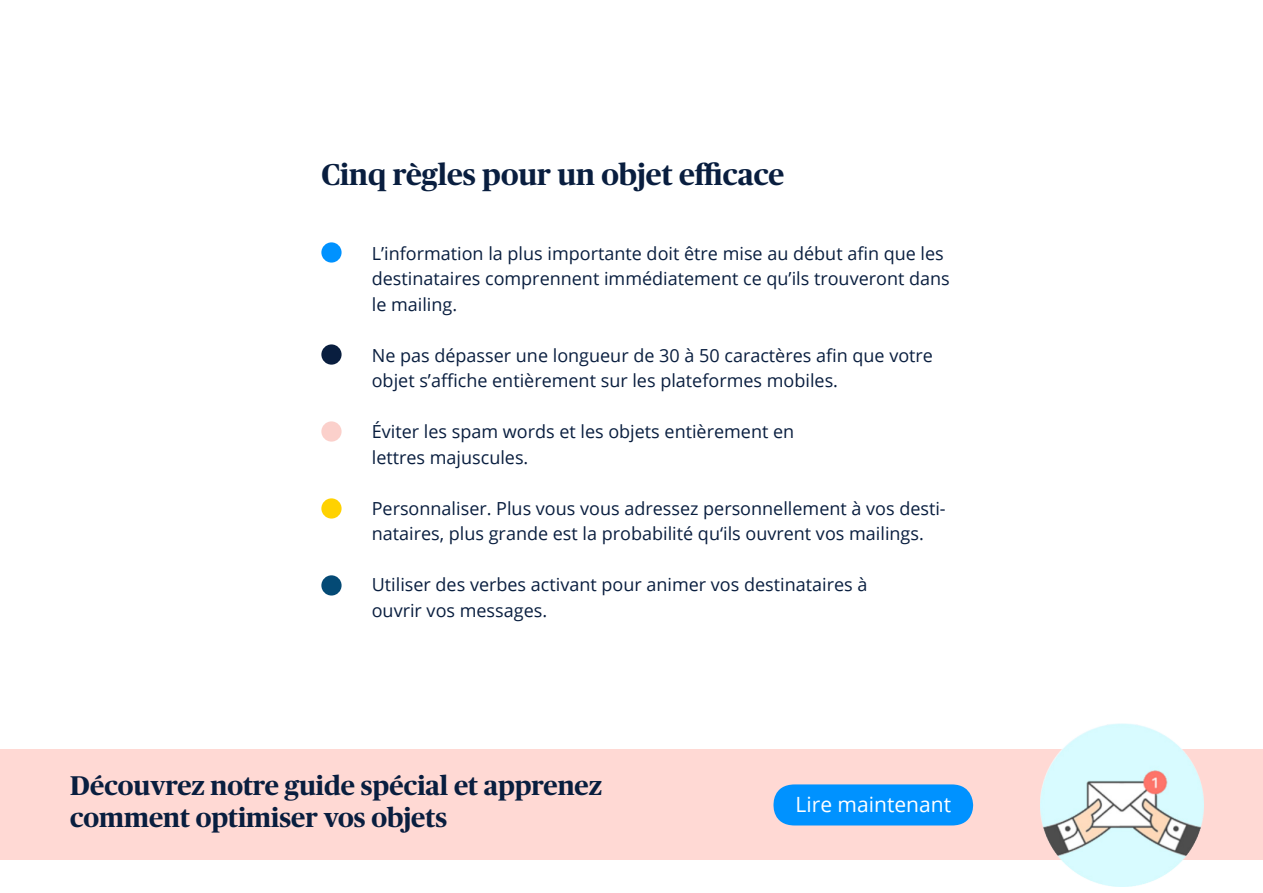
<style>
.page{position:relative;width:1263px;height:893px;background:#fff}
.page>*{position:absolute;margin:0;border:0;box-sizing:border-box;transform-origin:0 0}
.t1{font:700 30px "Publico";color:#091e3f}
.t2{font:700 27px "Publico";color:#091e3f}
.t3{font:21px "Open Sans";color:#fff}
.t4{font:18px/25.5px "Open Sans";color:#091e3f}
</style>
<div class="page">
<div style="left:0;top:750px;width:1263px;height:110px;background:#ffd9d4"></div>
<div style="left:321px;top:421px;width:21px;height:21px;background:#fbd0cb;border-radius:50%"></div>
<div style="left:321px;top:498px;width:21px;height:21px;background:#ffd201;border-radius:50%"></div>
<div style="left:321px;top:575px;width:21px;height:20px;background:#044a75;border-radius:50%"></div>
<div style="left:321px;top:344px;width:21px;height:21px;background:#091e3f;border-radius:50%"></div>
<div style="left:321px;top:242px;width:21px;height:21px;background:#0092ff;border-radius:50%"></div>
<img style="left:1040px;top:723px;width:163px;height:164px">
<svg style="left:773px;top:784px;width:201px;height:41px;background:#0e95fc"></svg>
<p class="t1" style="left:321px;top:153px;width:464px">Cinq règles pour un objet efficace</p>
<p class="t4" style="left:372px;top:240px;width:579px">L’information la plus importante doit être mise au début afin que les destinataires comprennent immédiatement ce qu’ils trouveront dans le mailing.</p>
<p class="t4" style="left:372px;top:342px;width:563px">Ne pas dépasser une longueur de 30 à 50 caractères afin que votre objet s’affiche entièrement sur les plateformes mobiles.</p>
<p class="t4" style="left:372px;top:418px;width:424px">Éviter les spam words et les objets entièrement en</p>
<p class="t4" style="left:372px;top:444px;width:158px">lettres majuscules.</p>
<p class="t4" style="left:372px;top:495px;width:575px">Personnaliser. Plus vous vous adressez personnellement à vos desti&shy;nataires, plus grande est la probabilité qu‘ils ouvrent vos mailings.</p>
<p class="t4" style="left:372px;top:571px;width:497px">Utiliser des verbes activant pour animer vos destinataires à</p>
<p class="t4" style="left:372px;top:597px;width:177px">ouvrir vos messages.</p>
<p class="t2" style="left:70px;top:766px;width:533px">Découvrez notre guide spécial et apprenez</p>
<p class="t2" style="left:70px;top:798px;width:378px">comment optimiser vos objets</p>
<p class="t3" style="left:795px;top:790px;width:157px">Lire maintenant</p>
</div>
